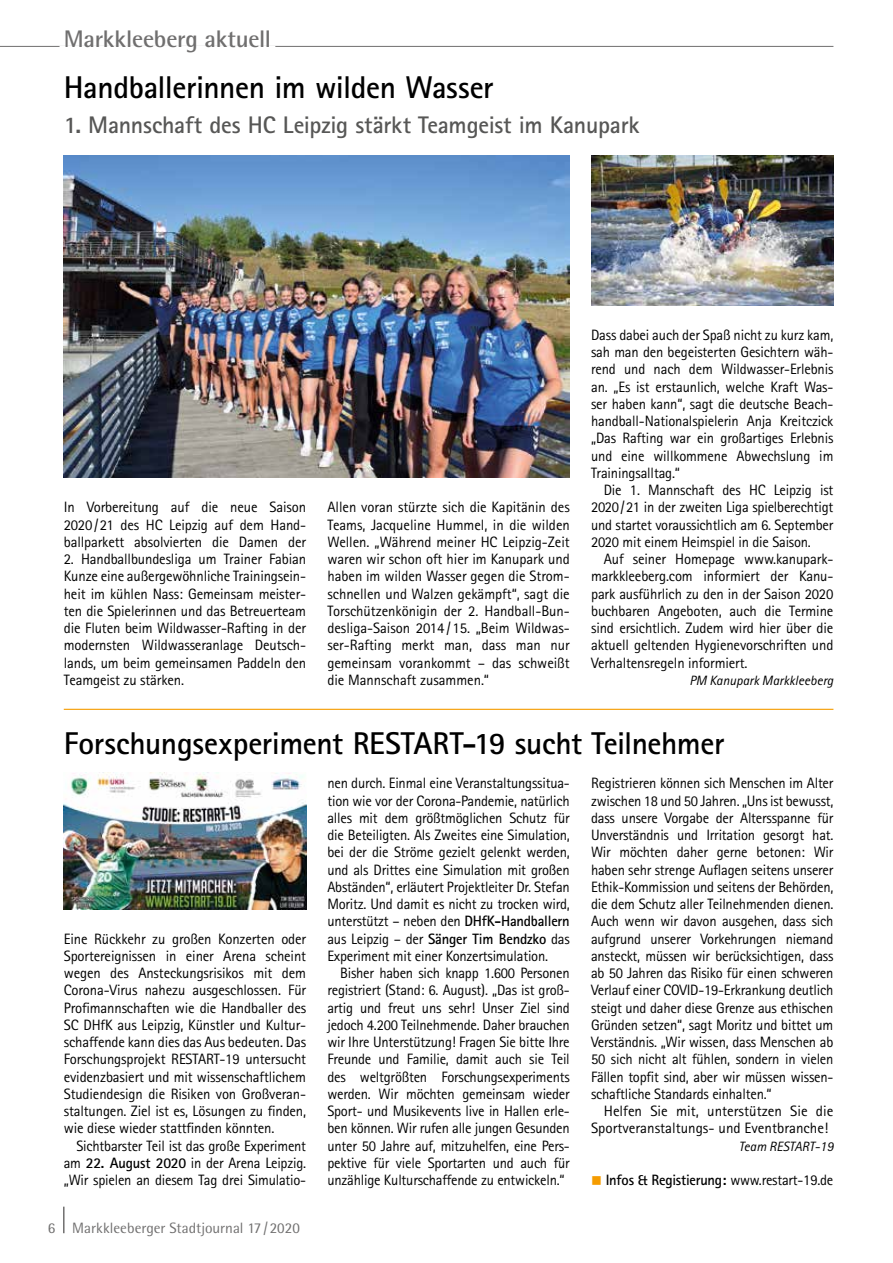
<style>
.page{position:relative;width:893px;height:1263px;background:#fff}
.page>*{position:absolute;margin:0;border:0;box-sizing:border-box;transform-origin:0 0}
.t1{font:700 31.5px "Rotis Sans Serif";letter-spacing:-.015em;color:#000}
.t2{font:700 24px "Rotis Sans Serif";letter-spacing:-.01em;color:#575756}
.t3{font:700 24px "Rotis Semi Sans";letter-spacing:-.01em;color:#706f6f}
.t4{font:15px/17.2px "Rotis Sans Serif";letter-spacing:-.01em;color:#000;text-align:justify}
.t5{font:700 15px "Rotis Sans Serif";letter-spacing:-.02em;color:#000}
.t6{font:15px "Rotis Semi Sans";color:#706f6f}
.t7{font:italic 13.5px "Rotis Sans Serif";color:#000}
.s1{font-weight:700}
.s2{color:#f59c00}
.s3{font-weight:400}
</style>
<div class="page">
<hr style="left:63px;top:1206px;width:2px;height:27px;background:#706f6f">
<hr style="left:0;top:46px;width:833px;height:1px;background:#706f6f">
<hr style="left:60px;top:46px;width:215px;height:1px;background:#fff">
<img style="left:64px;top:156px;width:506px;height:322px">
<img style="left:591px;top:156px;width:242px;height:149px">
<hr style="left:64px;top:709px;width:769px;height:1px;background:#f59c00">
<img style="left:64px;top:773px;width:242px;height:136px">
<h2 class="t3" style="left:64px;top:24px;width:209px">Markkleeberg aktuell</h2>
<h1 class="t1" style="left:64px;top:68px;width:431px">Handballerinnen im wilden Wasser</h1>
<h2 class="t2" style="left:64px;top:109px;width:577px">1. Mannschaft des HC Leipzig stärkt Teamgeist im Kanupark</h2>
<p class="t4" style="left:64px;top:498px;width:244px">In Vorbereitung auf die neue Saison 2020/21 des HC Leipzig auf dem Hand&shy;ballparkett absolvierten die Damen der</p>
<p class="t4" style="left:64px;top:550px;width:244px">2. Handballbundesliga um Trainer Fabian Kunze eine außergewöhnliche Trainingsein&shy;heit im kühlen Nass: Gemeinsam meister&shy;ten die Spielerinnen und das Betreuerteam die Fluten beim Wildwasser-Rafting in der modernsten Wildwasseranlage Deutsch&shy;lands, um beim gemeinsamen Paddeln den Teamgeist zu stärken.</p>
<p class="t4" style="left:327px;top:498px;width:244px">Allen voran stürzte sich die Kapitänin des Teams, Jacqueline Hummel, in die wilden Wellen. „Während meiner HC Leipzig-Zeit waren wir schon oft hier im Kanupark und haben im wilden Wasser gegen die Strom&shy;schnellen und Walzen gekämpft“, sagt die Torschützenkönigin der 2. Handball-Bun&shy;desliga-Saison 2014/15. „Beim Wildwas&shy;ser-Rafting merkt man, dass man nur gemeinsam vorankommt – das schweißt die Mannschaft zusammen.“</p>
<p class="t4" style="left:591px;top:326px;width:244px">Dass dabei auch der Spaß nicht zu kurz kam, sah man den begeisterten Gesichtern wäh&shy;rend und nach dem Wildwasser-Erlebnis an. „Es ist erstaunlich, welche Kraft Was&shy;ser haben kann“, sagt die deutsche Beach&shy;handball-Nationalspielerin Anja Kreitczick „Das Rafting war ein großartiges Erlebnis und eine willkommene Abwechslung im Trainingsalltag.“</p>
<p class="t4" style="left:591px;top:481px;width:244px;text-indent:13px">Die 1. Mannschaft des HC Leipzig ist 2020/21 in der zweiten Liga spielberechtigt und startet voraussichtlich am 6. September 2020 mit einem Heimspiel in die Saison.</p>
<p class="t4" style="left:591px;top:550px;width:244px;text-indent:13px">Auf seiner Homepage www.kanupark&shy;markkleeberg.com informiert der Kanu&shy;park ausführlich zu den in der Saison 2020 buchbaren Angeboten, auch die Termine sind ersichtlich. Zudem wird hier über die aktuell geltenden Hygienevorschriften und Verhaltensregeln informiert.</p>
<p class="t7" style="left:689px;top:672px;width:145px">PM Kanupark Markkleeberg</p>
<h1 class="t1" style="left:64px;top:723px;width:662px">Forschungsexperiment RESTART-19 sucht Teilnehmer</h1>
<p class="t4" style="left:64px;top:930px;width:244px">Eine Rückkehr zu großen Konzerten oder Sportereignissen in einer Arena scheint wegen des Ansteckungsrisikos mit dem Corona-Virus nahezu ausgeschlossen. Für Profimannschaften wie die Handballer des SC DHfK aus Leipzig, Künstler und Kultur&shy;schaffende kann dies das Aus bedeuten. Das Forschungsprojekt RESTART-19 untersucht evidenzbasiert und mit wissenschaftlichem Studiendesign die Risiken von Großveran&shy;staltungen. Ziel ist es, Lösungen zu finden, wie diese wieder stattfinden könnten.</p>
<p class="t4" style="left:64px;top:1137px;width:244px;text-indent:13px">Sichtbarster Teil ist das große Experiment am <span class="s1">22. August 2020</span> in der Arena Leipzig. „Wir spielen an diesem Tag drei Simulatio-</p>
<p class="t6" style="left:48px;top:1219px;width:254px">6 Markkleeberger Stadtjournal 17/2020</p>
<p class="t4" style="left:327px;top:774px;width:244px">nen durch. Einmal eine Veranstaltungssitua&shy;tion wie vor der Corona-Pandemie, natürlich alles mit dem größtmöglichen Schutz für die Beteiligten. Als Zweites eine Simulation, bei der die Ströme gezielt gelenkt werden, und als Drittes eine Simulation mit großen Abständen“, erläutert Projektleiter Dr. Stefan Moritz. Und damit es nicht zu trocken wird, unterstützt – neben den <span class="s1">DHfK-Handballern </span>aus Leipzig – der <span class="s1">Sänger Tim Bendzko</span> das Experiment mit einer Konzertsimulation.</p>
<p class="t4" style="left:327px;top:964px;width:244px;text-indent:13px">Bisher haben sich knapp 1.600 Personen registriert (Stand: 6. August). „Das ist groß&shy;artig und freut uns sehr! Unser Ziel sind jedoch 4.200 Teilnehmende. Daher brauchen wir Ihre Unterstützung! Fragen Sie bitte Ihre Freunde und Familie, damit auch sie Teil des weltgrößten Forschungsexperiments werden. Wir möchten gemeinsam wieder Sport- und Musikevents live in Hallen erle&shy;ben können. Wir rufen alle jungen Gesunden unter 50 Jahre auf, mitzuhelfen, eine Pers&shy;pektive für viele Sportarten und auch für unzählige Kulturschaffende zu entwickeln.“</p>
<p class="t4" style="left:591px;top:774px;width:244px">Registrieren können sich Menschen im Alter zwischen 18 und 50 Jahren. „Uns ist bewusst, dass unsere Vorgabe der Altersspanne für Unverständnis und Irritation gesorgt hat.<br>Wir möchten daher gerne betonen: Wir haben sehr strenge Auflagen seitens unserer Ethik-Kommission und seitens der Behörden, die dem Schutz aller Teilnehmenden dienen.<br>Auch wenn wir davon ausgehen, dass sich aufgrund unserer Vorkehrungen niemand ansteckt, müssen wir berücksichtigen, dass ab 50 Jahren das Risiko für einen schweren Verlauf einer COVID-19-Erkrankung deutlich steigt und daher diese Grenze aus ethischen Gründen setzen“, sagt Moritz und bittet um Verständnis. „Wir wissen, dass Menschen ab 50 sich nicht alt fühlen, sondern in vielen Fällen topfit sind, aber wir müssen wissen&shy;schaftliche Standards einhalten.“</p>
<p class="t4" style="left:591px;top:1102px;width:244px;text-indent:13px">Helfen Sie mit, unterstützen Sie die<br>Sportveranstaltungs- und Eventbranche!</p>
<p class="t7" style="left:739px;top:1138px;width:96px">Team RESTART-19</p>
<p class="t5" style="left:591px;top:1170px;width:244px"><span class="s2">■</span> Infos &amp; Registierung: <span class="s3">www.restart-19.de</span></p>
</div>
